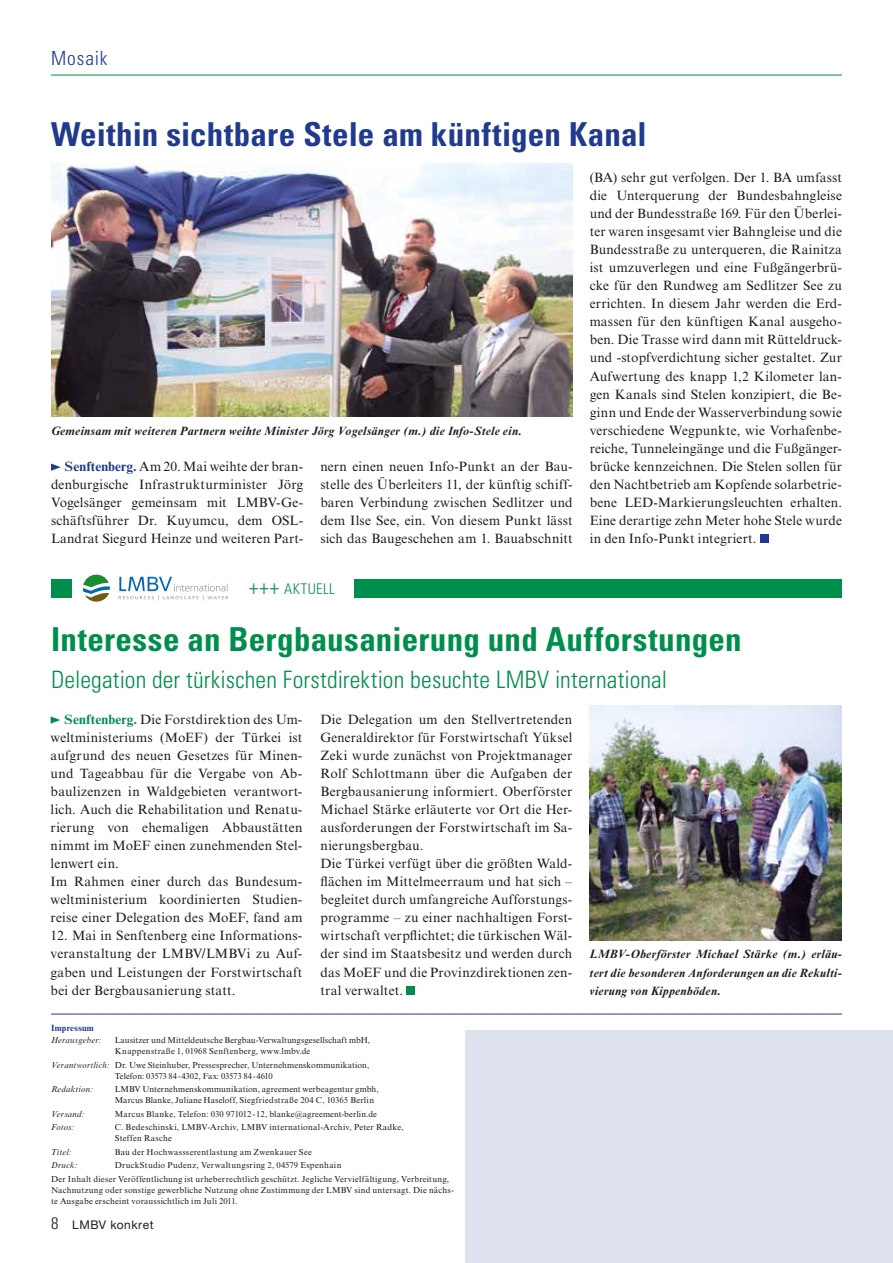
<style>
.page{position:relative;width:893px;height:1263px;background:#fff}
.page>*{position:absolute;margin:0;border:0;box-sizing:border-box;transform-origin:0 0}
.t1{font:700 condensed 33px "Univers LT Std";letter-spacing:.01em;color:#008e4d}
.t2{font:700 condensed 33px "Univers LT Std";letter-spacing:.005em;color:#213a8f}
.t3{font:300 condensed 24px "Univers LT Std";letter-spacing:.005em;color:#008e4d}
.t4{font:300 condensed 19.5px "Univers LT Std";letter-spacing:.05em;color:#213a8f}
.t5{font:300 condensed 14.7px "Univers LT Std";letter-spacing:.03em;color:#008e4d}
.t6{font:13.5px/18px "Times New Roman MT Std";letter-spacing:.015em;color:#1d1d1b;text-align:justify}
.t7{font:italic 700 12px/18px "Times New Roman MT Std";letter-spacing:.015em;color:#1d1d1b;text-align:justify}
.t8{font:12px "Helvetica Neue LT Std";letter-spacing:.04em;color:#1d1d1b}
.t9{font:700 9px "Times New Roman MT Std";letter-spacing:.03em;color:#213a8f}
.t10{font:8.7px/11.2px "Times New Roman MT Std";letter-spacing:.02em;color:#1d1d1b}
.t11{font:italic 8.7px "Times New Roman MT Std";letter-spacing:.025em;color:#1d1d1b}
.s1{font-weight:700;color:#213a8f}
.s2{font-size:21px}
.s3{font-weight:700;color:#008e4d}
.s4{font-style:italic}
.s5{font-family:"Univers LT Std";font-weight:300;font-stretch:condensed;font-size:16.5px}
</style>
<div class="page">
<div style="left:51px;top:579px;width:791px;height:18px;background:#008e4d"></div>
<svg style="left:51px;top:464px;width:10px;height:7px"></svg>
<div style="left:760px;top:534px;width:8px;height:9px;background:#213a8f"></div>
<hr style="left:51px;top:75px;width:791px;height:1px;background:#008e4d">
<div style="left:466px;top:1031px;width:427px;height:232px;background:#dee2ee"></div>
<svg style="left:51px;top:716px;width:9px;height:8px"></svg>
<div style="left:406px;top:986px;width:9px;height:8px;background:#008e4d"></div>
<img style="left:51px;top:164px;width:522px;height:253px">
<img style="left:590px;top:705px;width:252px;height:235px">
<hr style="left:51px;top:1014px;width:791px;height:1px;background:#213a8f">
<div style="left:72px;top:573px;width:167px;height:30px;background:#fff"></div>
<div style="left:230px;top:575px;width:124px;height:26px;background:#fff"></div>
<svg style="left:119px;top:577px;width:109px;height:23px"></svg>
<svg style="left:83px;top:574px;width:27px;height:28px"></svg>
<h3 class="t4" style="left:51px;top:47px;width:58px">Mosaik</h3>
<h1 class="t2" style="left:51px;top:114px;width:597px">Weithin sichtbare Stele am künftigen Kanal</h1>
<p class="t7" style="left:51px;top:421px;width:472px">Gemeinsam mit weiteren Partnern weihte Minister Jörg Vogelsänger (m.) die Info-Stele ein.</p>
<p class="t6" style="left:51px;top:457px;width:254px;text-indent:14px"><span class="s1">Senftenberg.</span> Am 20. Mai weihte der bran&shy;denburgische Infrastrukturminister Jörg Vogelsänger gemeinsam mit LMBV-Ge&shy;schäftsführer Dr. Kuyumcu, dem OSL-Landrat Siegurd Heinze und weiteren Part-</p>
<p class="t6" style="left:320px;top:457px;width:254px">nern einen neuen Info-Punkt an der Bau&shy;stelle des Überleiters 11, der künftig schiff&shy;baren Verbindung zwischen Sedlitzer und dem Ilse See, ein. Von diesem Punkt lässt sich das Baugeschehen am 1. Bauabschnitt</p>
<p class="t5" style="left:249px;top:580px;width:87px"><span class="s2">+++</span> AKTUELL</p>
<p class="t6" style="left:590px;top:168px;width:254px">(BA) sehr gut verfolgen. Der 1. BA umfasst die Unterquerung der Bundesbahngleise und der Bundesstraße 169. Für den Überlei&shy;ter waren insgesamt vier Bahngleise und die Bundesstraße zu unterqueren, die Rainitza ist umzuverlegen und eine Fußgängerbrü&shy;cke für den Rundweg am Sedlitzer See zu errichten. In diesem Jahr werden die Erd&shy;massen für den künftigen Kanal ausgeho&shy;ben. Die Trasse wird dann mit Rütteldruck&shy;und -stopfverdichtung sicher gestaltet. Zur Aufwertung des knapp 1,2 Kilometer lan&shy;gen Kanals sind Stelen konzipiert, die Be&shy;ginn und Ende der Wasserverbindung sowie verschiedene Wegpunkte, wie Vorhafenbe&shy;reiche, Tunneleingänge und die Fußgänger&shy;brücke kennzeichnen. Die Stelen sollen für den Nachtbetrieb am Kopfende solarbetrie&shy;bene LED-Markierungsleuchten erhalten.<br>Eine derartige zehn Meter hohe Stele wurde in den Info-Punkt integriert.</p>
<h1 class="t1" style="left:51px;top:619px;width:692px">Interesse an Bergbausanierung und Aufforstungen</h1>
<h2 class="t3" style="left:51px;top:665px;width:618px">Delegation der türkischen Forstdirektion besuchte LMBV international</h2>
<p class="t6" style="left:51px;top:710px;width:253px;text-align:left;text-indent:14px"><span class="s3">Senftenberg.</span> Die Forstdirektion des Um&shy;weltministeriums (MoEF) der Türkei ist aufgrund des neuen Gesetzes für Minen&shy;und Tageabbau für die Vergabe von Ab&shy;baulizenzen in Waldgebieten verantwort&shy;lich. Auch die Rehabilitation und Renatu&shy;rierung von ehemaligen Abbaustätten nimmt im MoEF einen zunehmenden Stel&shy;lenwert ein.<br>Im Rahmen einer durch das Bundesum&shy;weltministerium koordinierten Studien&shy;reise einer Delegation des MoEF, fand am</p>
<p class="t6" style="left:51px;top:927px;width:253px">12. Mai in Senftenberg eine Informations&shy;veranstaltung der LMBV/LMBVi zu Auf&shy;gaben und Leistungen der Forstwirtschaft bei der Bergbausanierung statt.</p>
<p class="t9" style="left:51px;top:1022px;width:44px">Impressum</p>
<p class="t6" style="left:320px;top:710px;width:253px;text-align:left">Die Delegation um den Stellvertretenden Generaldirektor für Forstwirtschaft Yüksel Zeki wurde zunächst von Projektmanager Rolf Schlottmann über die Aufgaben der Bergbausanierung informiert. Oberförster Michael Stärke erläuterte vor Ort die Her&shy;ausforderungen der Forstwirtschaft im Sa&shy;nierungsbergbau.<br>Die Türkei verfügt über die größten Wald&shy;flächen im Mittelmeerraum und hat sich – begleitet durch umfangreiche Aufforstungs&shy;programme – zu einer nachhaltigen Forst&shy;wirtschaft verpflichtet; die türkischen Wäl&shy;der sind im Staatsbesitz und werden durch das MoEF und die Provinzdirektionen zen&shy;tral verwaltet.</p>
<p class="t11" style="left:51px;top:1035px;width:52px">Herausgeber:</p>
<p class="t10" style="left:115px;top:1034px;width:257px">Lausitzer und Mitteldeutsche Bergbau-Verwaltungsgesellschaft mbH,<br>Knappenstraße 1, 01968 Senftenberg, www.lmbv.de</p>
<p class="t10" style="left:115px;top:1059px;width:256px;text-indent:-64px"><span class="s4">Verantwortlich:</span> Dr. Uwe Steinhuber, Pressesprecher, Unternehmenskommunikation,<br>Telefon: 03573 84-4302, Fax: 03573 84-4610</p>
<p class="t11" style="left:51px;top:1084px;width:44px">Redaktion:</p>
<p class="t10" style="left:115px;top:1084px;width:265px">LMBV Unternehmenskommunikation, agreement werbeagentur gmbh,<br>Marcus Blanke, Juliane Haseloff, Siegfriedstraße 204 C, 10365 Berlin</p>
<p class="t11" style="left:51px;top:1109px;width:35px">Versand:</p>
<p class="t10" style="left:115px;top:1108px;width:264px">Marcus Blanke, Telefon: 030 971012-12, blanke@agreement-berlin.de</p>
<p class="t11" style="left:51px;top:1122px;width:25px">Fotos:</p>
<p class="t10" style="left:115px;top:1122px;width:290px">C. Bedeschinski, LMBV-Archiv, LMBV international-Archiv, Peter Radke,<br>Steffen Rasche</p>
<p class="t11" style="left:51px;top:1147px;width:22px">Titel:</p>
<p class="t10" style="left:115px;top:1146px;width:199px">Bau der Hochwassserentlastung am Zwenkauer See</p>
<p class="t11" style="left:51px;top:1160px;width:28px">Druck:</p>
<p class="t10" style="left:51px;top:1158px;width:400px;line-height:13.4px;text-indent:64px">DruckStudio Pudenz, Verwaltungsring 2, 04579 Espenhain<br>Der Inhalt dieser Veröffentlichung ist urheberrechtlich geschützt. Jegliche Vervielfältigung, Verbreitung,</p>
<p class="t10" style="left:51px;top:1184px;width:404px">Nachnutzung oder sonstige gewerbliche Nutzung ohne Zustimmung der LMBV sind untersagt. Die nächs&shy;te Ausgabe erscheint voraussichtlich im Juli 2011.</p>
<p class="t8" style="left:51px;top:1218px;width:104px"><span class="s5">8</span> LMBV konkret</p>
<p class="t7" style="left:590px;top:945px;width:254px">LMBV-Oberförster Michael Stärke (m.) erläu&shy;tert die besonderen Anforderungen an die Rekulti&shy;vierung von Kippenböden.</p>
</div>
